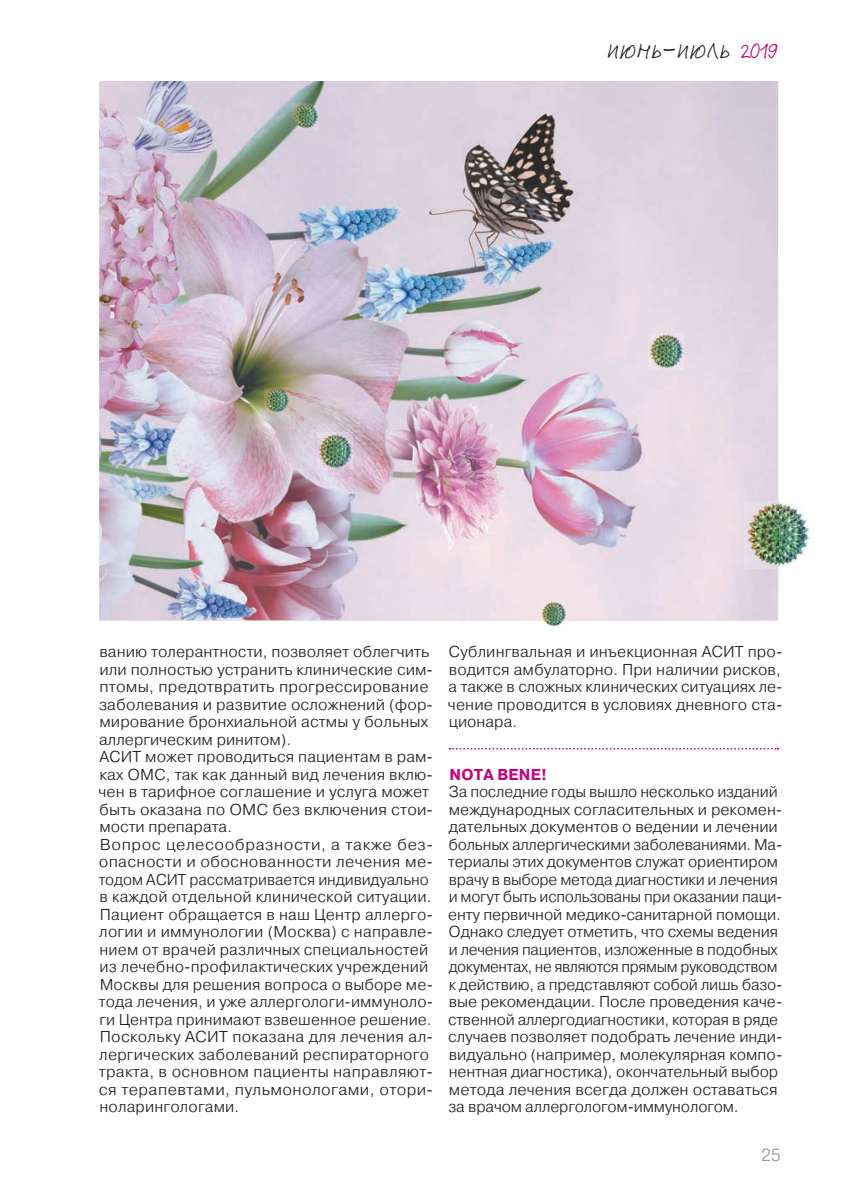
<style>
.page{position:relative;width:844px;height:1191px;background:#fff}
.page>*{position:absolute;margin:0;border:0;box-sizing:border-box;transform-origin:0 0}
.t1{font:22.05px "Jeff Script";letter-spacing:.085em;color:#231f20}
.t2{font:300 17.5px "Pragmatica";color:#939598}
.t3{font:300 15.75px/17.5px "Pragmatica";letter-spacing:.005em;color:#231f20}
.t4{font:700 15.75px "Pragmatica";color:#c30480}
.s1{font-size:31.5px}
.s2{font-size:22.22px;color:#c30480}
</style>
<div class="page">
<svg style="left:449px;top:748px;width:329px;height:1px"></svg>
<img style="left:99px;top:81px;width:679px;height:539px">
<img style="left:744px;top:501px;width:65px;height:67px">
<img style="left:264px;top:387px;width:25px;height:26px">
<img style="left:317px;top:433px;width:35px;height:36px">
<img style="left:648px;top:333px;width:35px;height:36px">
<img style="left:293px;top:103px;width:24px;height:26px">
<img style="left:541px;top:601px;width:25px;height:26px">
<svg style="left:541px;top:620px;width:25px;height:1px"></svg>
<h1 class="t1" style="left:607px;top:35px;width:172px">ИЮНЬ<span class="s1">-</span>ИЮЛЬ <span class="s2">2019</span></h1>
<p class="t3" style="left:98px;top:642px;width:336px">ванию толерантности, позволяет облегчить или полностью устранить клинические сим&shy;птомы, предотвратить прогрессирование заболевания и развитие осложнений (фор&shy;мирование бронхиальной астмы у больных аллергическим ринитом).<br>АСИТ может проводиться пациентам в рам&shy;ках ОМС, так как данный вид лечения вклю&shy;чен в тарифное соглашение и услуга может быть оказана по ОМС без включения стои&shy;мости препарата.<br>Вопрос целесообразности, а также без&shy;опасности и обоснованности лечения ме&shy;тодом АСИТ рассматривается индивидуально в каждой отдельной клинической ситуации.<br>Пациент обращается в наш Центр аллерго&shy;логии и иммунологии (Москва) с направле&shy;нием от врачей различных специальностей из лечебно-профилактических учреждений Москвы для решения вопроса о выборе ме&shy;тода лечения, и уже аллергологи-иммуноло&shy;ги Центра принимают взвешенное решение.<br>Поскольку АСИТ показана для лечения ал&shy;лергических заболеваний респираторного тракта, в основном пациенты направляют&shy;ся терапевтами, пульмонологами, отори&shy;ноларингологами.</p>
<p class="t3" style="left:448px;top:642px;width:336px;text-align:justify">Сублингвальная и инъекционная АСИТ про&shy;водится амбулаторно. При наличии рисков, а также в сложных клинических ситуациях ле&shy;чение проводится в условиях дневного ста&shy;ционара.</p>
<p class="t4" style="left:449px;top:764px;width:99px">NOTA BENE!</p>
<p class="t3" style="left:448px;top:782px;width:336px">За последние годы вышло несколько изданий международных согласительных и рекомен&shy;дательных документов о ведении и лечении больных аллергическими заболеваниями. Ма&shy;териалы этих документов служат ориентиром врачу в выборе метода диагностики и лечения и могут быть использованы при оказании паци&shy;енту первичной медико-санитарной помощи.<br>Однако следует отметить, что схемы ведения и лечения пациентов, изложенные в подобных документах, не являются прямым руководством к действию, а представляют собой лишь базо&shy;вые рекомендации. После проведения каче&shy;ственной аллергодиагностики, которая в ряде случаев позволяет подобрать лечение инди&shy;видуально (например, молекулярная компо&shy;нентная диагностика), окончательный выбор метода лечения всегда должен оставаться за врачом аллергологом-иммунологом.</p>
<p class="t2" style="left:760px;top:1143px;width:21px">25</p>
</div>
